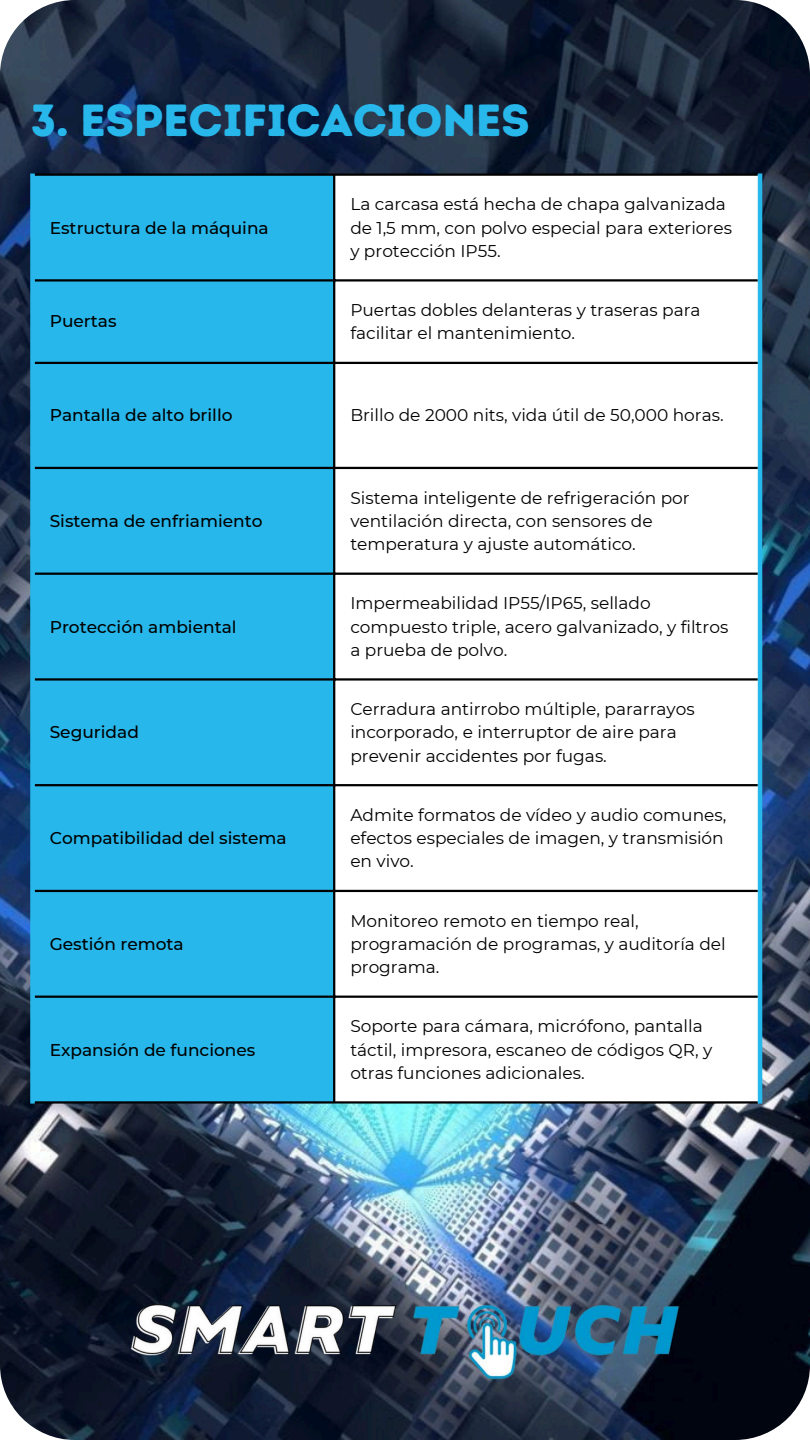
<style>
.page{position:relative;width:810px;height:1440px;background:#fff}
.page>*{position:absolute;margin:0;border:0;box-sizing:border-box;transform-origin:0 0}
.t1{font:45px "Intro Rust Base";letter-spacing:-.01em;color:#27b7eb}
.t2{font:17px/23.2px "Montserrat";color:#000}
.t3{font:500 17px "Montserrat";color:#000}
</style>
<div class="page">
<img style="left:0;top:0;width:810px;height:1440px;border-radius:75px">
<img style="left:112px;top:1267px;width:585px;height:131px">
<div style="left:35px;top:176px;width:298px;height:925px;background:#27b7eb"></div>
<svg style="left:335px;top:176px;width:423px;height:925px"></svg>
<hr style="left:333px;top:176px;width:2px;height:925px;background:#000">
<hr style="left:35px;top:174px;width:723px;height:2px;background:#000">
<hr style="left:35px;top:279px;width:723px;height:3px;background:#000">
<hr style="left:35px;top:362px;width:723px;height:2px;background:#000">
<hr style="left:35px;top:467px;width:723px;height:2px;background:#000">
<hr style="left:35px;top:573px;width:723px;height:2px;background:#000">
<hr style="left:35px;top:678px;width:723px;height:3px;background:#000">
<hr style="left:35px;top:784px;width:723px;height:2px;background:#000">
<hr style="left:35px;top:890px;width:723px;height:2px;background:#000">
<hr style="left:35px;top:996px;width:723px;height:2px;background:#000">
<hr style="left:35px;top:1101px;width:723px;height:3px;background:#000">
<div style="left:30px;top:174px;width:5px;height:930px;background:#27b7eb"></div>
<hr style="left:758px;top:174px;width:4px;height:930px;background:#27b7eb">
<p class="t1" style="left:31px;top:93px;width:501px">3. ESPECIFICACIONES</p>
<h1 class="t3" style="left:50px;top:217px;width:221px">Estructura de la máquina</h1>
<p class="t2" style="left:350px;top:193px;width:383px">La carcasa está hecha de chapa galvanizada de 1,5 mm, con polvo especial para exteriores y protección IP55.</p>
<p class="t3" style="left:50px;top:311px;width:68px">Puertas</p>
<p class="t2" style="left:350px;top:298px;width:352px">Puertas dobles delanteras y traseras para facilitar el mantenimiento.</p>
<p class="t3" style="left:50px;top:405px;width:184px">Pantalla de alto brillo</p>
<p class="t2" style="left:350px;top:403px;width:375px">Brillo de 2000 nits, vida útil de 50,000 horas.</p>
<p class="t3" style="left:50px;top:510px;width:214px">Sistema de enfriamiento</p>
<p class="t3" style="left:50px;top:616px;width:188px">Protección ambiental</p>
<p class="t3" style="left:50px;top:722px;width:91px">Seguridad</p>
<p class="t3" style="left:50px;top:828px;width:238px">Compatibilidad del sistema</p>
<p class="t3" style="left:50px;top:933px;width:136px">Gestión remota</p>
<p class="t3" style="left:50px;top:1039px;width:207px">Expansión de funciones</p>
<p class="t2" style="left:350px;top:486px;width:341px">Sistema inteligente de refrigeración por ventilación directa, con sensores de temperatura y ajuste automático.</p>
<p class="t2" style="left:350px;top:592px;width:379px">Impermeabilidad IP55/IP65, sellado compuesto triple, acero galvanizado, y filtros a prueba de polvo.</p>
<p class="t2" style="left:350px;top:697px;width:346px">Cerradura antirrobo múltiple, pararrayos incorporado, e interruptor de aire para prevenir accidentes por fugas.</p>
<p class="t2" style="left:350px;top:803px;width:378px">Admite formatos de vídeo y audio comunes, efectos especiales de imagen, y transmisión en vivo.</p>
<p class="t2" style="left:350px;top:909px;width:377px">Monitoreo remoto en tiempo real, programación de programas, y auditoría del programa.</p>
<p class="t2" style="left:350px;top:1015px;width:364px">Soporte para cámara, micrófono, pantalla táctil, impresora, escaneo de códigos QR, y otras funciones adicionales.</p>
</div>
